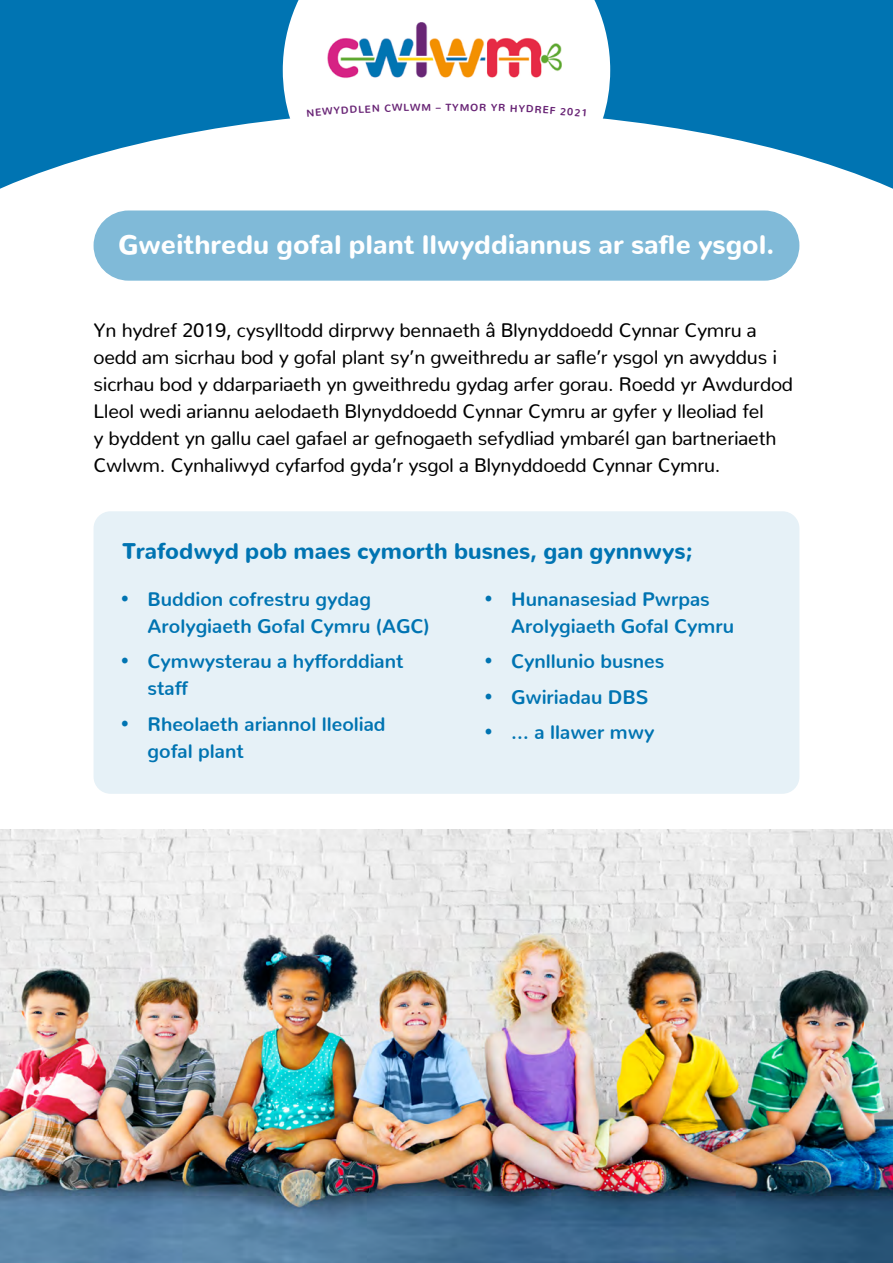
<style>
.page{position:relative;width:893px;height:1263px;background:#fff}
.page>*{position:absolute;margin:0;border:0;box-sizing:border-box;transform-origin:0 0}
.t1{font:900 26.85px "Nunito";color:#fff}
.t2{font:900 22.65px "Nunito";color:#0074b2}
.t3{font:19.5px/27px "Nunito";letter-spacing:-.01em;color:#000}
.t4{font:700 19.5px/27px "Nunito";color:#0074b2}
.t5{font:700 10.35px "Nunito";color:#692576}
</style>
<div class="page">
<svg style="left:0;top:0;width:893px;height:189px;fill:#0074b2"></svg>
<svg style="left:283px;top:0;width:327px;height:163px"></svg>
<img style="left:309px;top:5px;width:271px;height:90px">
<div style="left:94px;top:210px;width:705px;height:71px;background:#80bad8;border-radius:35px"></div>
<div style="left:94px;top:511px;width:705px;height:283px;background:#e6f1f7;border-radius:17px"></div>
<img style="left:0;top:829px;width:893px;height:434px">
<svg style="left:307px;top:105px;width:64px;height:12px"></svg>
<svg style="left:410px;top:103px;width:20px;height:8px"></svg>
<svg style="left:461px;top:103px;width:125px;height:14px"></svg>
<p class="t5" style="left:372px;top:99px;width:39px;rotate:-2deg">N CWL</p>
<p class="t5" style="left:436px;top:98px;width:25px">– TY</p>
<h1 class="t1" style="left:118px;top:220px;width:658px">Gweithredu gofal plant llwyddiannus ar safle ysgol.</h1>
<p class="t3" style="left:94px;top:314px;width:701px">Yn hydref 2019, cysylltodd dirprwy bennaeth â Blynyddoedd Cynnar Cymru a oedd am sicrhau bod y gofal plant sy’n gweithredu ar safle’r ysgol yn awyddus i sicrhau bod y ddarpariaeth yn gweithredu gydag arfer gorau. Roedd yr Awdurdod Lleol wedi ariannu aelodaeth Blynyddoedd Cynnar Cymru ar gyfer y lleoliad fel<br>y byddent yn gallu cael gafael ar gefnogaeth sefydliad ymbarél gan bartneriaeth Cwlwm. Cynhaliwyd cyfarfod gyda’r ysgol a Blynyddoedd Cynnar Cymru.</p>
<p class="t2" style="left:122px;top:530px;width:572px">Trafodwyd pob maes cymorth busnes, gan gynnwys;</p>
<p class="t4" style="left:148px;top:583px;width:284px;text-indent:-27px">• Buddion cofrestru gydag<br>Arolygiaeth Gofal Cymru (AGC)</p>
<p class="t4" style="left:148px;top:646px;width:258px;text-indent:-27px">• Cymwysterau a hyfforddiant staff</p>
<p class="t4" style="left:148px;top:708px;width:240px;text-indent:-27px">• Rheolaeth ariannol lleoliad gofal plant</p>
<p class="t4" style="left:511px;top:583px;width:224px;text-indent:-27px">• Hunanasesiad Pwrpas<br>Arolygiaeth Gofal Cymru</p>
<p class="t4" style="left:484px;top:646px;width:182px">• Cynllunio busnes</p>
<p class="t4" style="left:484px;top:681px;width:166px">• Gwiriadau DBS</p>
<p class="t4" style="left:484px;top:717px;width:172px">• … a llawer mwy</p>
</div>
